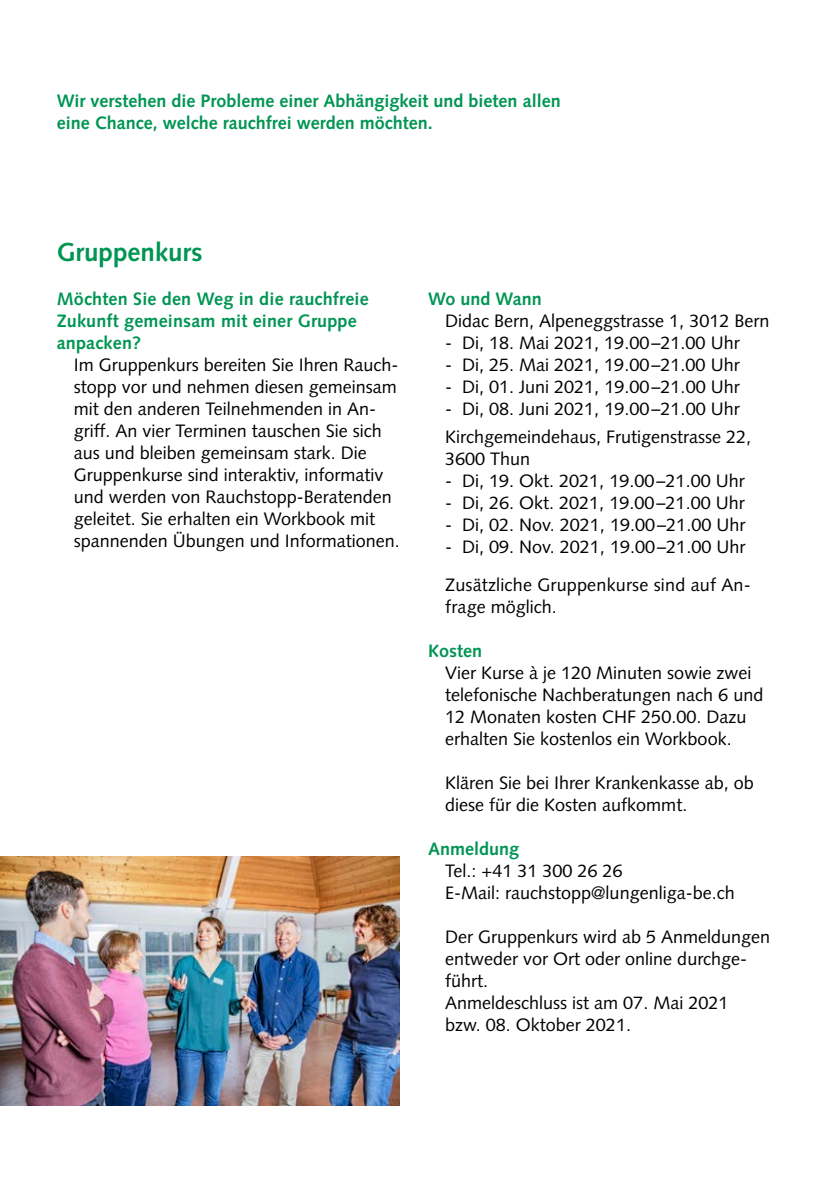
<style>
.page{position:relative;width:828px;height:1191px;background:#fff}
.page>*{position:absolute;margin:0;border:0;box-sizing:border-box;transform-origin:0 0}
.t1{font:700 26px "Syntax LT Std";color:#009553}
.t2{font:18px/22px "Syntax LT Std";color:#000}
.t3{font:700 18px/22px "Syntax LT Std";color:#009553}
</style>
<div class="page">
<img style="left:0;top:856px;width:400px;height:250px">
<p class="t3" style="left:57px;top:90px;width:505px">Wir verstehen die Probleme einer Abhängigkeit und bieten allen eine Chance, welche rauchfrei werden möchten.</p>
<h1 class="t1" style="left:57px;top:237px;width:147px">Gruppenkurs</h1>
<p class="t3" style="left:57px;top:288px;width:313px">Möchten Sie den Weg in die rauchfreie<br>Zukunft gemeinsam mit einer Gruppe anpacken?</p>
<p class="t2" style="left:74px;top:354px;width:327px">Im Gruppenkurs bereiten Sie Ihren Rauch&shy;stopp vor und nehmen diesen gemeinsam mit den anderen Teilnehmenden in An&shy;griff. An vier Terminen tauschen Sie sich aus und bleiben gemeinsam stark. Die Gruppenkurse sind interaktiv, informativ und werden von Rauchstopp-Beratenden geleitet. Sie erhalten ein Workbook mit spannenden Übungen und Informationen.</p>
<p class="t3" style="left:428px;top:288px;width:115px">Wo und Wann</p>
<p class="t2" style="left:445px;top:310px;width:326px">Didac Bern, Alpeneggstrasse 1, 3012 Bern</p>
<p class="t2" style="left:445px;top:332px;width:296px">- Di, 18. Mai 2021, 19.00–21.00 Uhr</p>
<p class="t2" style="left:445px;top:354px;width:296px">- Di, 25. Mai 2021, 19.00–21.00 Uhr</p>
<p class="t2" style="left:445px;top:376px;width:296px">- Di, 01. Juni 2021, 19.00–21.00 Uhr</p>
<p class="t2" style="left:445px;top:395px;width:307px;line-height:27.6px">- Di, 08. Juni 2021, 19.00–21.00 Uhr<br>Kirchgemeindehaus, Frutigenstrasse 22,</p>
<p class="t2" style="left:445px;top:447px;width:87px">3600 Thun</p>
<p class="t2" style="left:445px;top:469px;width:301px">- Di, 19. Okt. 2021, 19.00–21.00 Uhr</p>
<p class="t2" style="left:445px;top:491px;width:301px">- Di, 26. Okt. 2021, 19.00–21.00 Uhr</p>
<p class="t2" style="left:445px;top:513px;width:302px">- Di, 02. Nov. 2021, 19.00–21.00 Uhr</p>
<p class="t2" style="left:445px;top:527px;width:307px;line-height:38.4px">- Di, 09. Nov. 2021, 19.00–21.00 Uhr<br>Zusätzliche Gruppenkurse sind auf An-</p>
<p class="t2" style="left:445px;top:596px;width:113px">frage möglich.</p>
<p class="t3" style="left:428px;top:640px;width:55px">Kosten</p>
<p class="t2" style="left:445px;top:662px;width:320px">Vier Kurse à je 120 Minuten sowie zwei telefonische Nachberatungen nach 6 und 12 Monaten kosten CHF 250.00. Dazu erhalten Sie kostenlos ein Workbook.</p>
<p class="t2" style="left:445px;top:772px;width:310px">Klären Sie bei Ihrer Krankenkasse ab, ob diese für die Kosten aufkommt.</p>
<p class="t3" style="left:428px;top:838px;width:93px">Anmeldung</p>
<p class="t2" style="left:445px;top:860px;width:291px">Tel.: +41 31 300 26 26<br>E-Mail: rauchstopp@lungenliga-be.ch</p>
<p class="t2" style="left:445px;top:926px;width:326px">Der Gruppenkurs wird ab 5 Anmeldungen entweder vor Ort oder online durchge&shy;führt.<br>Anmeldeschluss ist am 07. Mai 2021<br>bzw. 08. Oktober 2021.</p>
</div>
